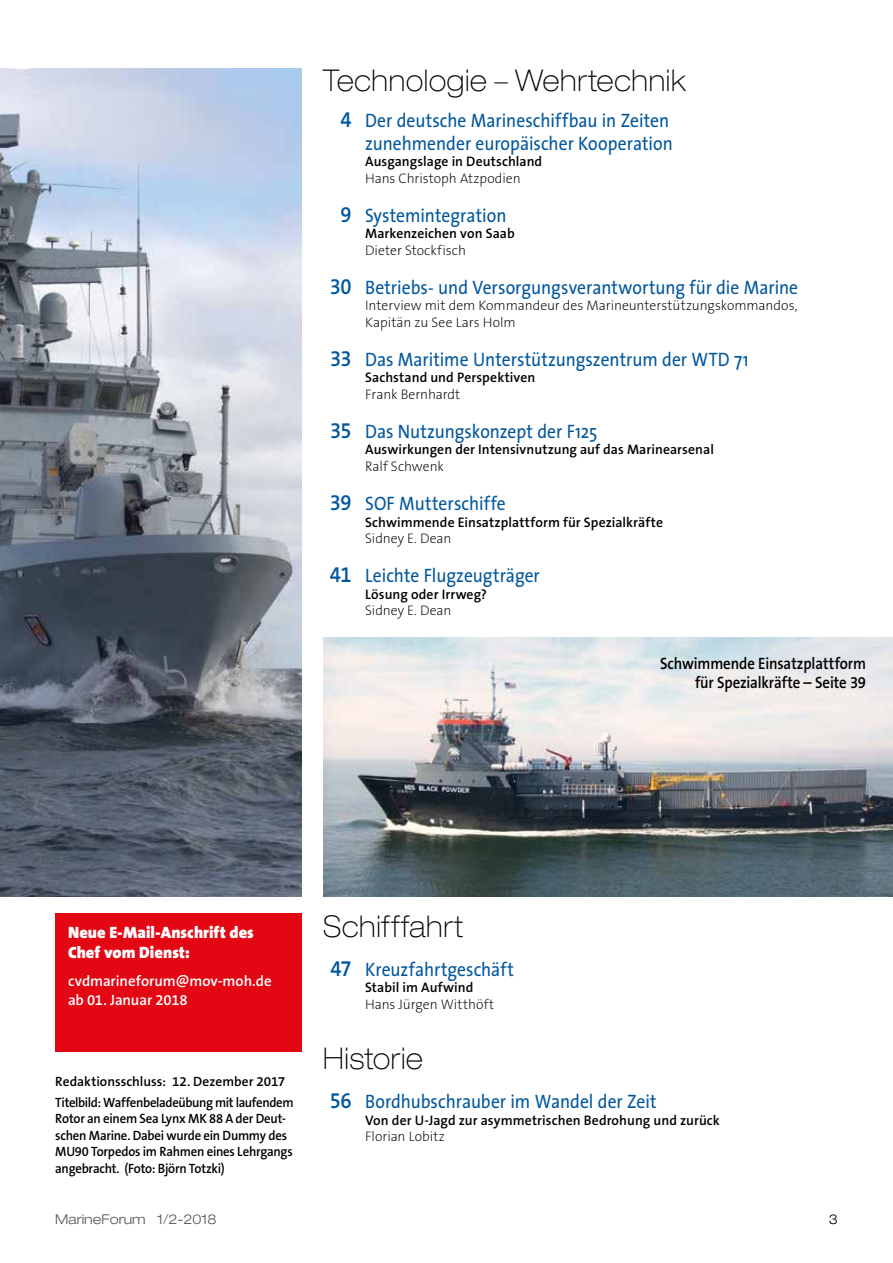
<style>
.page{position:relative;width:893px;height:1263px;background:#fff}
.page>*{position:absolute;margin:0;border:0;box-sizing:border-box;transform-origin:0 0}
.t1{font:100 expanded 30px "Helvetica Neue";letter-spacing:.025em;color:#000;scale:.9 1}
.t2{font:19.5px/22.5px "The Sans";color:#00569d;text-align:right;scale:.9 1}
.t3{font:600 16.5px/19.5px "The Sans B6";letter-spacing:-.005em;color:#000;text-align:right;scale:.9 1}
.t4{font:900 16.5px/19.5px "The Sans B9";letter-spacing:.005em;color:#fff}
.t5{font:600 15px/19.5px "The Sans B6";letter-spacing:-.01em;color:#fff}
.t6{font:600 13.8px "The Sans B6";letter-spacing:.005em;color:#000}
.t7{font:200 13.8px/16.5px "The Sans B2";color:#000}
.t8{font:600 13.5px/16.5px "The Sans B6";letter-spacing:-.02em;color:#000;scale:.95 1}
.t9{font:600 13.5px/20.7px "The Sans B6";letter-spacing:-.02em;color:#000}
.t10{font:300 expanded 13.5px "Helvetica Neue";color:#575756}
.t11{font:300 expanded 13.5px "Helvetica Neue";color:#000}
.s1{font-family:"The Sans B6";font-weight:600;font-size:22.5px}
.s2{font-family:"Helvetica Neue Light Ext SC800";font-weight:400;font-stretch:normal}
</style>
<div class="page">
<div style="left:55px;top:913px;width:247px;height:138px;background:#e30613"></div>
<img style="left:323px;top:637px;width:570px;height:259px">
<img style="left:0;top:68px;width:302px;height:828px">
<h1 class="t1" style="left:323px;top:63px;width:405px">Technologie – Wehrtechnik</h1>
<p class="t2" style="left:341px;top:109px;width:371px"><span class="s1">4</span> Der deutsche Marineschiffbau in Zeiten zunehmender europäischer Kooperation</p>
<p class="t6" style="left:365px;top:155px;width:179px">Ausgangslage in Deutschland</p>
<p class="t7" style="left:365px;top:171px;width:157px">Hans Christoph Atzpodien</p>
<p class="t2" style="left:341px;top:203px;width:186px"><span class="s1">9</span> Systemintegration</p>
<p class="t6" style="left:365px;top:227px;width:151px">Markenzeichen von Saab</p>
<p class="t7" style="left:365px;top:243px;width:102px">Dieter Stockfisch</p>
<p class="t2" style="left:330px;top:275px;width:522px"><span class="s1">30</span> Betriebs- und Versorgungsverantwortung für die Marine</p>
<p class="t7" style="left:365px;top:298px;width:434px">Interview mit dem Kommandeur des Marineunterstützungskommandos,<br>Kapitän zu See Lars Holm</p>
<p class="t2" style="left:330px;top:347px;width:466px"><span class="s1">33</span> Das Maritime Unterstützungszentrum der WTD 71</p>
<p class="t6" style="left:365px;top:371px;width:172px">Sachstand und Perspektiven</p>
<p class="t7" style="left:365px;top:387px;width:97px">Frank Bernhardt</p>
<p class="t2" style="left:330px;top:419px;width:298px"><span class="s1">35</span> Das Nutzungskonzept der F125</p>
<p class="t6" style="left:365px;top:443px;width:350px">Auswirkungen der Intensivnutzung auf das Marinearsenal</p>
<p class="t7" style="left:365px;top:459px;width:80px">Ralf Schwenk</p>
<p class="t2" style="left:330px;top:491px;width:197px"><span class="s1">39</span> SOF Mutterschiffe</p>
<p class="t6" style="left:365px;top:515px;width:299px">Schwimmende Einsatzplattform für Spezialkräfte</p>
<p class="t7" style="left:365px;top:531px;width:88px">Sidney E. Dean</p>
<p class="t2" style="left:330px;top:563px;width:235px"><span class="s1">41</span> Leichte Flugzeugträger</p>
<p class="t6" style="left:365px;top:587px;width:123px">Lösung oder Irrweg?</p>
<p class="t7" style="left:365px;top:603px;width:88px">Sidney E. Dean</p>
<p class="t3" style="left:660px;top:654px;width:230px">Schwimmende Einsatzplattform für Spezialkräfte – Seite 39</p>
<p class="t4" style="left:68px;top:923px;width:187px">Neue E-Mail-Anschrift des<br>Chef vom Dienst:</p>
<p class="t5" style="left:68px;top:971px;width:205px">cvdmarineforum@mov-moh.de ab 01. Januar 2018</p>
<p class="t9" style="left:55px;top:1071px;width:240px">Redaktionsschluss: 12. Dezember 2017<br>Titelbild: Waffenbeladeübung mit laufendem</p>
<p class="t8" style="left:55px;top:1111px;width:251px">Rotor an einem Sea Lynx MK 88 A der Deut&shy;schen Marine. Dabei wurde ein Dummy des MU90 Torpedos im Rahmen eines Lehrgangs angebracht. (Foto: Björn Totzki)</p>
<h1 class="t1" style="left:323px;top:908px;width:157px">Schifffahrt</h1>
<p class="t2" style="left:330px;top:957px;width:205px"><span class="s1">47</span> Kreuzfahrtgeschäft</p>
<p class="t6" style="left:365px;top:980px;width:110px">Stabil im Aufwind</p>
<p class="t7" style="left:365px;top:996px;width:131px">Hans Jürgen Witthöft</p>
<h1 class="t1" style="left:323px;top:1041px;width:112px">Historie</h1>
<p class="t2" style="left:330px;top:1090px;width:365px"><span class="s1">56</span> Bordhubschrauber im Wandel der Zeit</p>
<p class="t6" style="left:365px;top:1113px;width:356px">Von der U-Jagd zur asymmetrischen Bedrohung und zurück</p>
<p class="t7" style="left:365px;top:1129px;width:81px">Florian Lobitz</p>
<p class="t10" style="left:55px;top:1211px;width:163px">MarineForum <span class="s2">1/2-2018</span></p>
<p class="t11" style="left:829px;top:1211px;width:11px">3</p>
</div>
